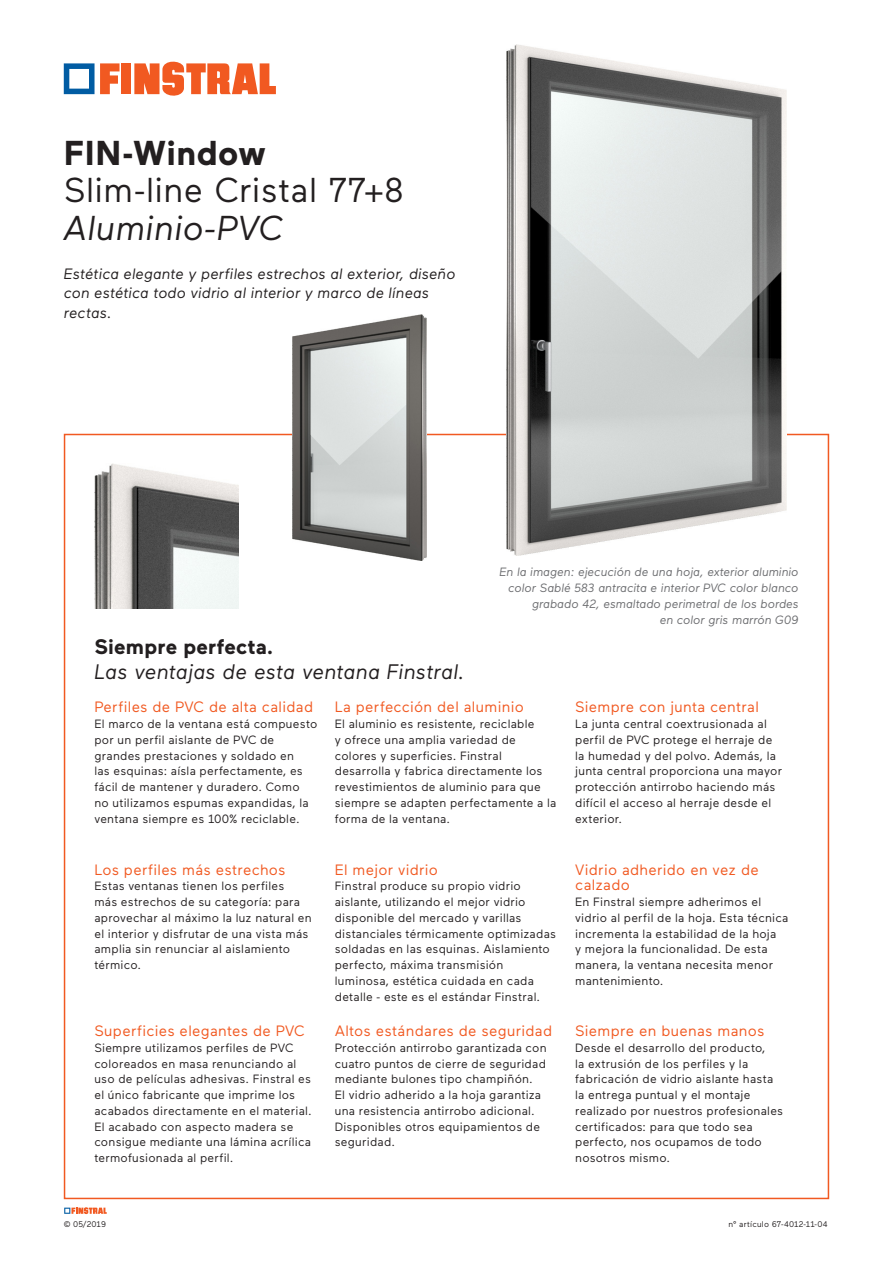
<style>
.page{position:relative;width:893px;height:1263px;background:#fff}
.page>*{position:absolute;margin:0;border:0;box-sizing:border-box;transform-origin:0 0}
.Rahmen_Fluegel{font:34.5px "Maax Finstral";letter-spacing:.01em;color:#231f20}
.Material{font:italic 34.5px "Maax Finstral";letter-spacing:.015em;color:#231f20}
.System{font:700 34.5px "Maax Finstral";letter-spacing:.01em;color:#231f20}
.Headline_Argumente{font:italic 21px "Maax Finstral";letter-spacing:.01em;color:#231f20}
.Headline_Argumente-2{font:700 21px "Maax Finstral";letter-spacing:.01em;color:#231f20}
.Headline_Vorteil{font:15px/15.8px "Maax Finstral";letter-spacing:.02em;color:#f15921}
.Rahmenform{font:italic 15px/19.5px "Maax Finstral";letter-spacing:.01em;color:#231f20}
.Textblock_Vorteil{font:12px/15.8px "Maax Finstral";letter-spacing:.02em;color:#231f20}
.Legende_Hauptbild{font:italic 12px/15.8px "Maax Finstral";color:#6c6d70;text-align:right}
.Artikelnummer{font:8.25px "Maax Finstral";letter-spacing:.02em;color:#231f20}
</style>
<div class="page">
<svg style="left:134px;top:61px;width:142px;height:35px"></svg>
<div style="left:122px;top:63px;width:9px;height:31px;background:#f15921"></div>
<svg style="left:64px;top:63px;width:56px;height:31px"></svg>
<svg style="left:64px;top:1207px;width:43px;height:8px"></svg>
<img style="left:94px;top:464px;width:145px;height:144px">
<img style="left:507px;top:44px;width:280px;height:512px">
<img style="left:292px;top:315px;width:135px;height:246px">
<p class="System" style="left:64px;top:130px;width:204px">FIN-Window</p>
<p class="Rahmen_Fluegel" style="left:64px;top:168px;width:341px">Slim-line Cristal 77+8</p>
<p class="Material" style="left:64px;top:206px;width:221px">Aluminio-PVC</p>
<p class="Rahmenform" style="left:64px;top:263px;width:393px">Estética elegante y perfiles estrechos al exterior, diseño con estética todo vidrio al interior y marco de líneas rectas.</p>
<p class="Headline_Argumente-2" style="left:94px;top:633px;width:180px">Siempre perfecta.</p>
<p class="Headline_Argumente" style="left:94px;top:658px;width:372px">Las ventajas de esta ventana Finstral.</p>
<p class="Legende_Hauptbild" style="left:499px;top:564px;width:301px">En la imagen: ejecución de una hoja, exterior aluminio color Sablé 583 antracita e interior PVC color blanco grabado 42, esmaltado perimetral de los bordes<br>en color gris marrón G09</p>
<p class="Headline_Vorteil" style="left:94px;top:699px;width:220px">Perfiles de PVC de alta calidad</p>
<p class="Textblock_Vorteil" style="left:94px;top:716px;width:224px">El marco de la ventana está compuesto por un perfil aislante de PVC de grandes prestaciones y soldado en<br>las esquinas: aísla perfectamente, es fácil de mantener y duradero. Como<br>no utilizamos espumas expandidas, la ventana siempre es 100% reciclable.</p>
<p class="Headline_Vorteil" style="left:94px;top:861px;width:193px">Los perfiles más estrechos</p>
<p class="Textblock_Vorteil" style="left:94px;top:878px;width:219px">Estas ventanas tienen los perfiles<br>más estrechos de su categoría: para aprovechar al máximo la luz natural en el interior y disfrutar de una vista más amplia sin renunciar al aislamiento térmico.</p>
<p class="Headline_Vorteil" style="left:94px;top:1022px;width:212px">Superficies elegantes de PVC</p>
<p class="Textblock_Vorteil" style="left:94px;top:1039px;width:219px">Siempre utilizamos perfiles de PVC coloreados en masa renunciando al uso de películas adhesivas. Finstral es el único fabricante que imprime los acabados directamente en el material.<br>El acabado con aspecto madera se consigue mediante una lámina acrílica termofusionada al perfil.</p>
<p class="Headline_Vorteil" style="left:335px;top:699px;width:191px">La perfección del aluminio</p>
<p class="Textblock_Vorteil" style="left:335px;top:716px;width:223px">El aluminio es resistente, reciclable<br>y ofrece una amplia variedad de colores y superficies. Finstral desarrolla y fabrica directamente los revestimientos de aluminio para que siempre se adapten perfectamente a la forma de la ventana.</p>
<p class="Headline_Vorteil" style="left:335px;top:861px;width:105px">El mejor vidrio</p>
<p class="Textblock_Vorteil" style="left:335px;top:878px;width:223px">Finstral produce su propio vidrio aislante, utilizando el mejor vidrio disponible del mercado y varillas distanciales térmicamente optimizadas soldadas en las esquinas. Aislamiento perfecto, máxima transmisión luminosa, estética cuidada en cada detalle - este es el estándar Finstral.</p>
<p class="Headline_Vorteil" style="left:335px;top:1022px;width:219px">Altos estándares de seguridad</p>
<p class="Textblock_Vorteil" style="left:335px;top:1039px;width:213px">Protección antirrobo garantizada con cuatro puntos de cierre de seguridad mediante bulones tipo champiñón.<br>El vidrio adherido a la hoja garantiza una resistencia antirrobo adicional.<br>Disponibles otros equipamientos de seguridad.</p>
<p class="Headline_Vorteil" style="left:575px;top:699px;width:185px">Siempre con junta central</p>
<p class="Textblock_Vorteil" style="left:575px;top:716px;width:208px">La junta central coextrusionada al perfil de PVC protege el herraje de la humedad y del polvo. Además, la junta central proporciona una mayor protección antirrobo haciendo más difícil el acceso al herraje desde el exterior.</p>
<p class="Headline_Vorteil" style="left:575px;top:861px;width:185px">Vidrio adherido en vez de calzado</p>
<p class="Textblock_Vorteil" style="left:575px;top:893px;width:215px">En Finstral siempre adherimos el vidrio al perfil de la hoja. Esta técnica incrementa la estabilidad de la hoja<br>y mejora la funcionalidad. De esta manera, la ventana necesita menor mantenimiento.</p>
<p class="Headline_Vorteil" style="left:575px;top:1022px;width:191px">Siempre en buenas manos</p>
<p class="Textblock_Vorteil" style="left:575px;top:1039px;width:209px">Desde el desarrollo del producto,<br>la extrusión de los perfiles y la fabricación de vidrio aislante hasta la entrega puntual y el montaje realizado por nuestros profesionales certificados: para que todo sea perfecto, nos ocupamos de todo nosotros mismo.</p>
<p class="Artikelnummer" style="left:64px;top:1219px;width:44px">© 05/2019</p>
<p class="Artikelnummer" style="left:728px;top:1218px;width:101px">n° artículo 67-4012-11-04</p>
</div>
